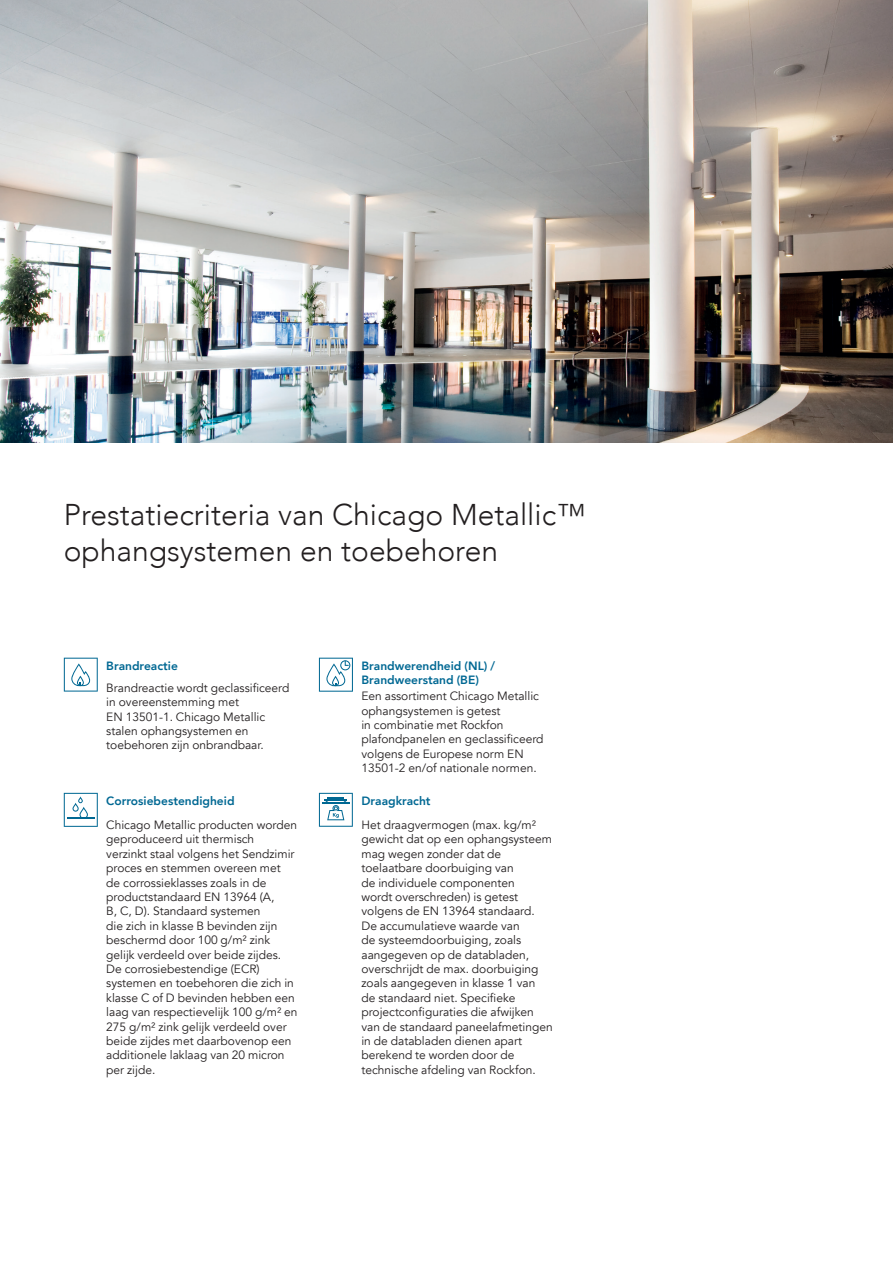
<style>
.page{position:relative;width:893px;height:1263px;background:#fff}
.page>*{position:absolute;margin:0;border:0;box-sizing:border-box;transform-origin:0 0}
.t1{font:300 30px/36px "Avenir";color:#231f20}
.t2{font:12px/14.4px "Avenir";color:#231f20}
.t3{font:800 12px/14.4px "Avenir";color:#006893}
</style>
<div class="page">
<svg style="left:64px;top:658px;width:34px;height:34px"></svg>
<svg style="left:319px;top:658px;width:34px;height:34px"></svg>
<svg style="left:319px;top:793px;width:34px;height:34px"></svg>
<svg style="left:64px;top:793px;width:34px;height:34px"></svg>
<img style="left:0;top:0;width:893px;height:442px">
<h1 class="t1" style="left:64px;top:497px;width:524px">Prestatiecriteria van Chicago Metallic™ ophangsystemen en toebehoren</h1>
<p class="t3" style="left:106px;top:658px;width:73px">Brandreactie</p>
<p class="t2" style="left:106px;top:680px;width:185px">Brandreactie wordt geclassificeerd in overeenstemming met<br>EN 13501-1. Chicago Metallic stalen ophangsystemen en toebehoren zijn onbrandbaar.</p>
<p class="t3" style="left:106px;top:793px;width:130px">Corrosiebestendigheid</p>
<p class="t2" style="left:106px;top:818px;width:193px">Chicago Metallic producten worden geproduceerd uit thermisch verzinkt staal volgens het Sendzimir proces en stemmen overeen met de corrossieklasses zoals in de productstandaard EN 13964 (A,<br>B, C, D). Standaard systemen<br>die zich in klasse B bevinden zijn beschermd door 100 g/m² zink gelijk verdeeld over beide zijdes.<br>De corrosiebestendige (ECR) systemen en toebehoren die zich in klasse C of D bevinden hebben een laag van respectievelijk 100 g/m² en<br>275 g/m² zink gelijk verdeeld over beide zijdes met daarbovenop een additionele laklaag van 20 micron per zijde.</p>
<p class="t3" style="left:361px;top:658px;width:135px">Brandwerendheid (NL) /<br>Brandweerstand (BE)</p>
<p class="t2" style="left:361px;top:689px;width:184px">Een assortiment Chicago Metallic ophangsystemen is getest<br>in combinatie met Rockfon plafondpanelen en geclassificeerd volgens de Europese norm EN<br>13501-2 en/of nationale normen.</p>
<p class="t3" style="left:361px;top:793px;width:71px">Draagkracht</p>
<p class="t2" style="left:361px;top:818px;width:193px">Het draagvermogen (max. kg/m² gewicht dat op een ophangsysteem mag wegen zonder dat de toelaatbare doorbuiging van<br>de individuele componenten<br>wordt overschreden) is getest volgens de EN 13964 standaard.<br>De accumulatieve waarde van<br>de systeemdoorbuiging, zoals aangegeven op de databladen, overschrijdt de max. doorbuiging zoals aangegeven in klasse 1 van<br>de standaard niet. Specifieke projectconfiguraties die afwijken van de standaard paneelafmetingen in de databladen dienen apart berekend te worden door de technische afdeling van Rockfon.</p>
</div>
